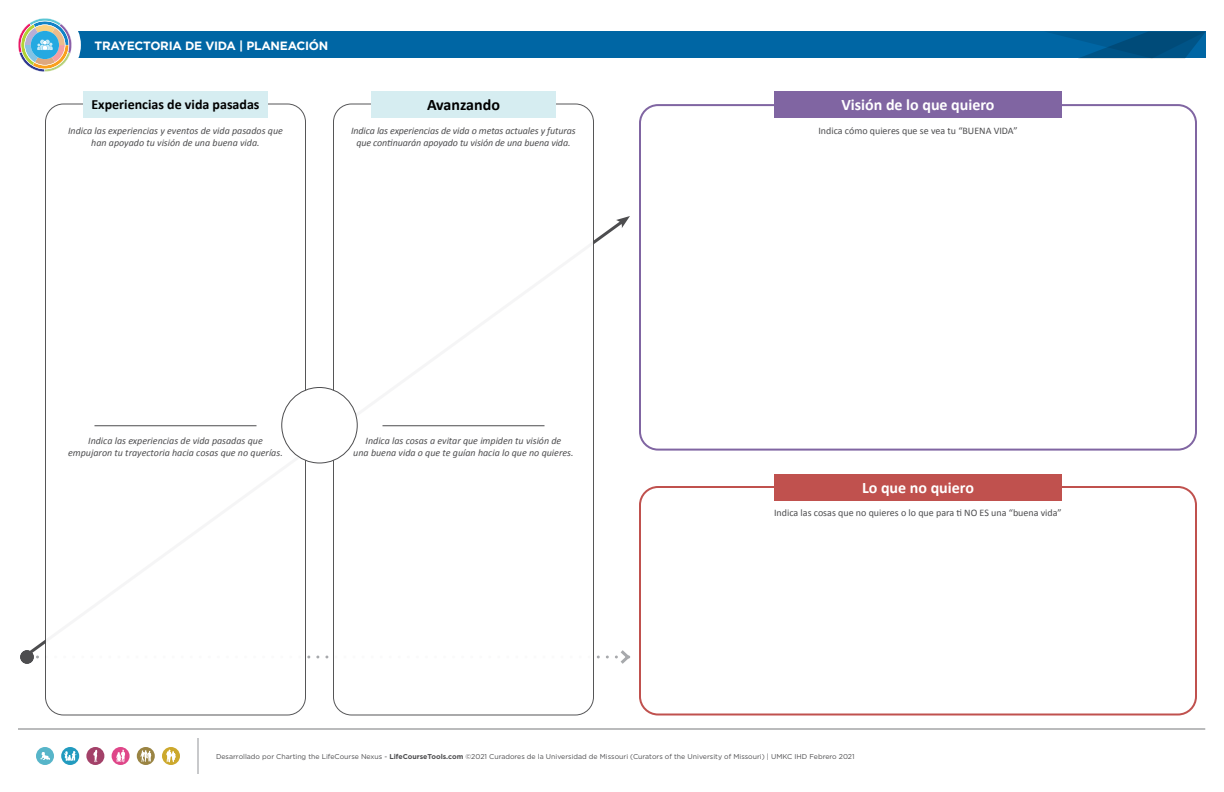
<style>
.page{position:relative;width:1224px;height:792px;background:#fff}
.page>*{position:absolute;margin:0;border:0;box-sizing:border-box;transform-origin:0 0}
.Section_Title_A_-_Li{font:700 16px "Calibri";color:#fff}
.Section_Title_B_-_Li{font:700 16px "Calibri";color:#000}
.Section_Title_B_-_Li-2{font:700 14px "Calibri";color:#000}
.Document_Title{font:700 12px "Gotham";letter-spacing:-.02em;color:#fff}
.t1{font:italic 10px/12px "Calibri";color:#4d4d4f;text-align:center}
.t2{font:10px "Calibri";color:#4d4d4f}
.t3{font:7px "Gotham";color:#4d4d4f}
.s1{font-weight:700}
</style>
<div class="page">
<div style="left:27px;top:32px;width:1179px;height:26px;background:#0066a4"></div>
<svg style="left:1048px;top:32px;width:157px;height:26px"></svg>
<div style="left:639px;top:486px;width:558px;height:230px;border:2px solid #c0514e;border-radius:18px"></div>
<div style="left:639px;top:104px;width:558px;height:347px;border:2px solid #8065a2;border-radius:18px"></div>
<div style="left:774px;top:91px;width:288px;height:27px;background:#8065a2"></div>
<div style="left:774px;top:474px;width:288px;height:27px;background:#c0514e"></div>
<hr style="left:198px;top:738px;width:1px;height:36px;background:#939598">
<div style="left:36px;top:747px;width:18px;height:18px;background:#57b5c9;border-radius:50%"></div>
<svg style="left:40px;top:752px;width:10px;height:8px"></svg>
<div style="left:61px;top:747px;width:18px;height:18px;background:#229bbf;border-radius:50%"></div>
<svg style="left:64px;top:751px;width:13px;height:10px"></svg>
<div style="left:86px;top:747px;width:18px;height:18px;background:#a34169;border-radius:50%"></div>
<svg style="left:93px;top:750px;width:4px;height:12px"></svg>
<div style="left:112px;top:747px;width:18px;height:18px;background:#df4689;border-radius:50%"></div>
<svg style="left:116px;top:750px;width:9px;height:12px"></svg>
<div style="left:137px;top:747px;width:18px;height:18px;background:#9a8443;border-radius:50%"></div>
<svg style="left:140px;top:750px;width:11px;height:12px"></svg>
<svg style="left:162px;top:747px;width:18px;height:18px"></svg>
<svg style="left:166px;top:750px;width:10px;height:12px"></svg>
<div style="left:9px;top:9px;width:72px;height:72px;background:#fff;border-radius:50%"></div>
<svg style="left:18px;top:18px;width:54px;height:54px"></svg>
<svg style="left:37px;top:654px;width:593px;height:10px"></svg>
<svg style="left:616px;top:216px;width:14px;height:12px"></svg>
<div style="left:21px;top:651px;width:12px;height:12px;background:#4d4d4f;border-radius:50%"></div>
<div style="left:20px;top:650px;width:14px;height:14px;border:1px solid #4d4d4f;border-radius:50%"></div>
<div style="left:46px;top:104px;width:260px;height:611px;background:#fff;border-radius:18px"></div>
<div style="left:334px;top:104px;width:260px;height:611px;background:#fff;border-radius:18px"></div>
<div style="left:83px;top:91px;width:185px;height:27px;background:#d6edf1"></div>
<div style="left:371px;top:91px;width:185px;height:27px;background:#d6edf1"></div>
<div style="left:281px;top:387px;width:77px;height:77px;border:1px solid #4d4d4f;border-radius:50%"></div>
<hr style="left:94px;top:425px;width:162px;height:1px;background:#4d4d4f">
<hr style="left:382px;top:425px;width:162px;height:1px;background:#4d4d4f">
<hr style="left:18px;top:729px;width:1187px;height:1px;background:#77787b">
<p class="Document_Title" style="left:94px;top:38px;width:235px">TRAYECTORIA DE VIDA | PLANEACIÓN</p>
<p class="Section_Title_B_-_Li-2" style="left:91px;top:94px;width:170px">Experiencias de vida pasadas</p>
<p class="Section_Title_B_-_Li" style="left:427px;top:93px;width:74px">Avanzando</p>
<p class="t1" style="left:68px;top:124px;width:216px">Indica las experiencias y eventos de vida pasados que han apoyado tu visión de una buena vida.</p>
<p class="t1" style="left:351px;top:124px;width:226px">Indica las experiencias de vida o metas actuales y futuras que continuarán apoyado tu visión de una buena vida.</p>
<p class="t1" style="left:88px;top:434px;width:176px">Indica las experiencias de vida pasadas que</p>
<p class="t1" style="left:68px;top:446px;width:216px">empujaron tu trayectoria hacia cosas que no querías.</p>
<p class="t1" style="left:353px;top:434px;width:222px">Indica las cosas a evitar que impiden tu visión de<br>una buena vida o que te guían hacia lo que no quieres.</p>
<p class="Section_Title_A_-_Li" style="left:841px;top:93px;width:155px">Visión de lo que quiero</p>
<p class="t2" style="left:818px;top:124px;width:201px">Indica cómo quieres que se vea tu “BUENA VIDA”</p>
<p class="Section_Title_A_-_Li" style="left:862px;top:477px;width:113px">Lo que no quiero</p>
<p class="t2" style="left:774px;top:506px;width:289px">Indica las cosas que no quieres o lo que para ti NO ES una “buena vida”</p>
<p class="t3" style="left:216px;top:752px;width:640px">Desarrollado por Charting the LifeCourse Nexus - <span class="s1">LifeCourseTools.com</span> ©2021 Curadores de la Universidad de Missouri (Curators of the University of Missouri) | UMKC IHD Febrero 2021</p>
</div>
